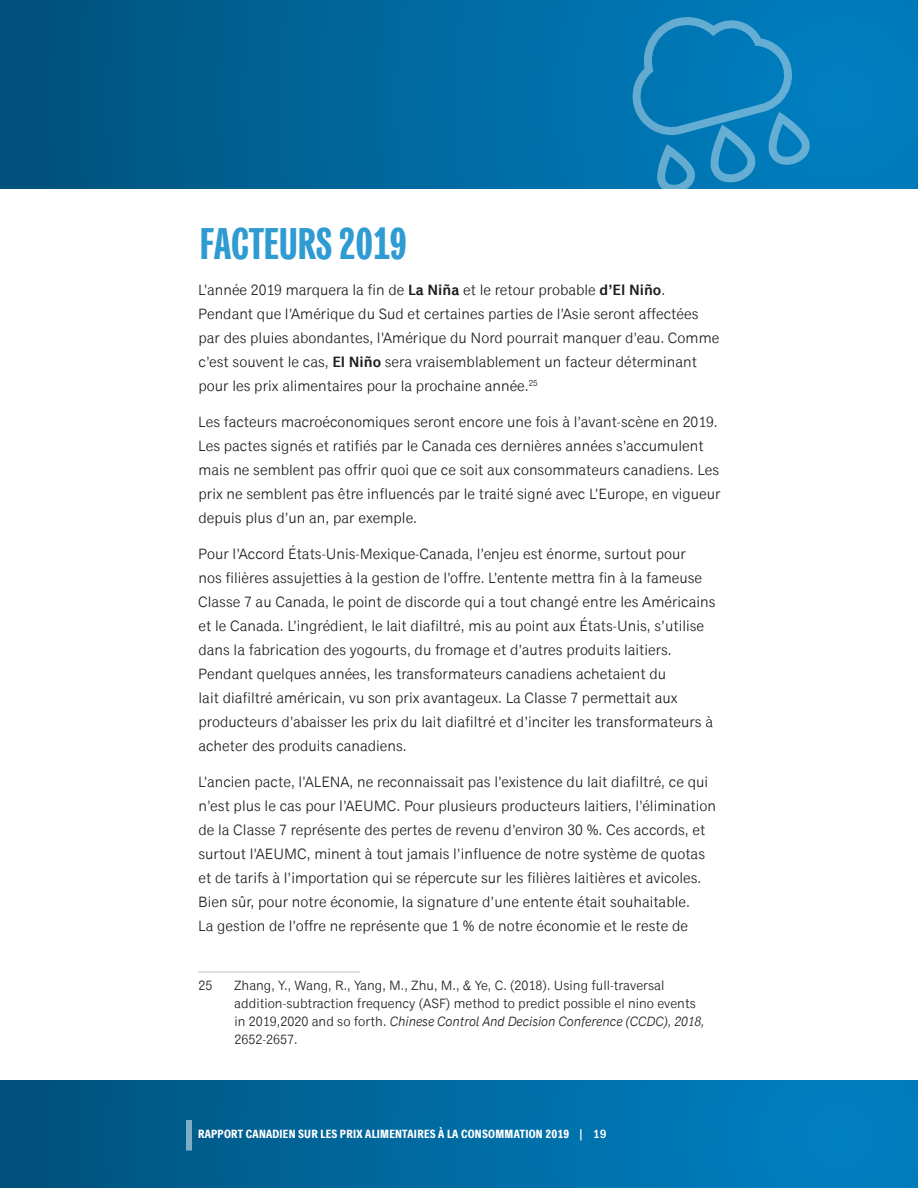
<style>
.page{position:relative;width:918px;height:1188px;background:#fff}
.page>*{position:absolute;margin:0;border:0;box-sizing:border-box;transform-origin:0 0}
._01_Title{font:45px "Classic Grotesque Pro Cm Bd";color:#2e9bd3}
._03_Body{font:15px/24px "Classic Grotesque Pro";color:#1d1d1a}
.Footnote_text{font:13.5px/18px "Classic Grotesque Pro";color:#1d1d1a}
.t1{font:700 condensed 12px "Classic Grotesque Pro";letter-spacing:.02em;color:#fff}
.s1{font-weight:600}
.s2{font-style:italic}
.s3{font-weight:600;font-stretch:normal}
</style>
<div class="page">
<hr style="left:198px;top:972px;width:162px;height:1px;background:#c1c1c1">
<div style="left:0;top:1080px;width:918px;height:108px;background:linear-gradient(to right,#00537d,#0082c6)"></div>
<div style="left:0;top:0;width:918px;height:189px;background:linear-gradient(to right,#00537e,#0081c4)"></div>
<div style="left:186px;top:1120px;width:6px;height:31px;background:#7fadc5"></div>
<svg style="left:630px;top:15px;width:181px;height:174px;background:#1482bc"></svg>
<p class="_01_Title" style="left:200px;top:215px;width:209px">FACTEURS 2019</p>
<p class="_03_Body" style="left:198px;top:278px;width:523px">L’année 2019 marquera la fin de <span class="s1">La Niña</span> et le retour probable <span class="s1">d’El Niño</span>.<br>Pendant que l’Amérique du Sud et certaines parties de l’Asie seront affectées par des pluies abondantes, l’Amérique du Nord pourrait manquer d’eau. Comme c’est souvent le cas, <span class="s1">El Niño</span> sera vraisemblablement un facteur déterminant pour les prix alimentaires pour la prochaine année.<sup>25</sup></p>
<p class="_03_Body" style="left:198px;top:410px;width:524px">Les facteurs macroéconomiques seront encore une fois à l’avant-scène en 2019.<br>Les pactes signés et ratifiés par le Canada ces dernières années s’accumulent mais ne semblent pas offrir quoi que ce soit aux consommateurs canadiens. Les prix ne semblent pas être influencés par le traité signé avec L’Europe, en vigueur depuis plus d’un an, par exemple.</p>
<p class="_03_Body" style="left:198px;top:542px;width:519px">Pour l’Accord États-Unis-Mexique-Canada, l’enjeu est énorme, surtout pour<br>nos filières assujetties à la gestion de l’offre. L’entente mettra fin à la fameuse Classe 7 au Canada, le point de discorde qui a tout changé entre les Américains et le Canada. L’ingrédient, le lait diafiltré, mis au point aux États-Unis, s’utilise dans la fabrication des yogourts, du fromage et d’autres produits laitiers.<br>Pendant quelques années, les transformateurs canadiens achetaient du<br>lait diafiltré américain, vu son prix avantageux. La Classe 7 permettait aux producteurs d’abaisser les prix du lait diafiltré et d’inciter les transformateurs à acheter des produits canadiens.</p>
<p class="_03_Body" style="left:198px;top:770px;width:519px">L’ancien pacte, l’ALENA, ne reconnaissait pas l’existence du lait diafiltré, ce qui n’est plus le cas pour l’AEUMC. Pour plusieurs producteurs laitiers, l’élimination de la Classe 7 représente des pertes de revenu d’environ 30 %. Ces accords, et surtout l’AEUMC, minent à tout jamais l’influence de notre système de quotas et de tarifs à l’importation qui se répercute sur les filières laitières et avicoles.<br>Bien sûr, pour notre économie, la signature d’une entente était souhaitable.<br>La gestion de l’offre ne représente que 1 % de notre économie et le reste de</p>
<p class="Footnote_text" style="left:198px;top:977px;width:15px">25</p>
<p class="Footnote_text" style="left:234px;top:977px;width:472px">Zhang, Y., Wang, R., Yang, M., Zhu, M., &amp; Ye, C. (2018). Using full-traversal addition-subtraction frequency (ASF) method to predict possible el nino events in 2019,2020 and so forth. <span class="s2">Chinese Control And Decision Conference (CCDC), 2018, </span>2652-2657.</p>
<p class="t1" style="left:198px;top:1126px;width:410px">RAPPORT CANADIEN SUR LES PRIX ALIMENTAIRES À LA CONSOMMATION 2019 <span class="s3">| 19</span></p>
</div>
